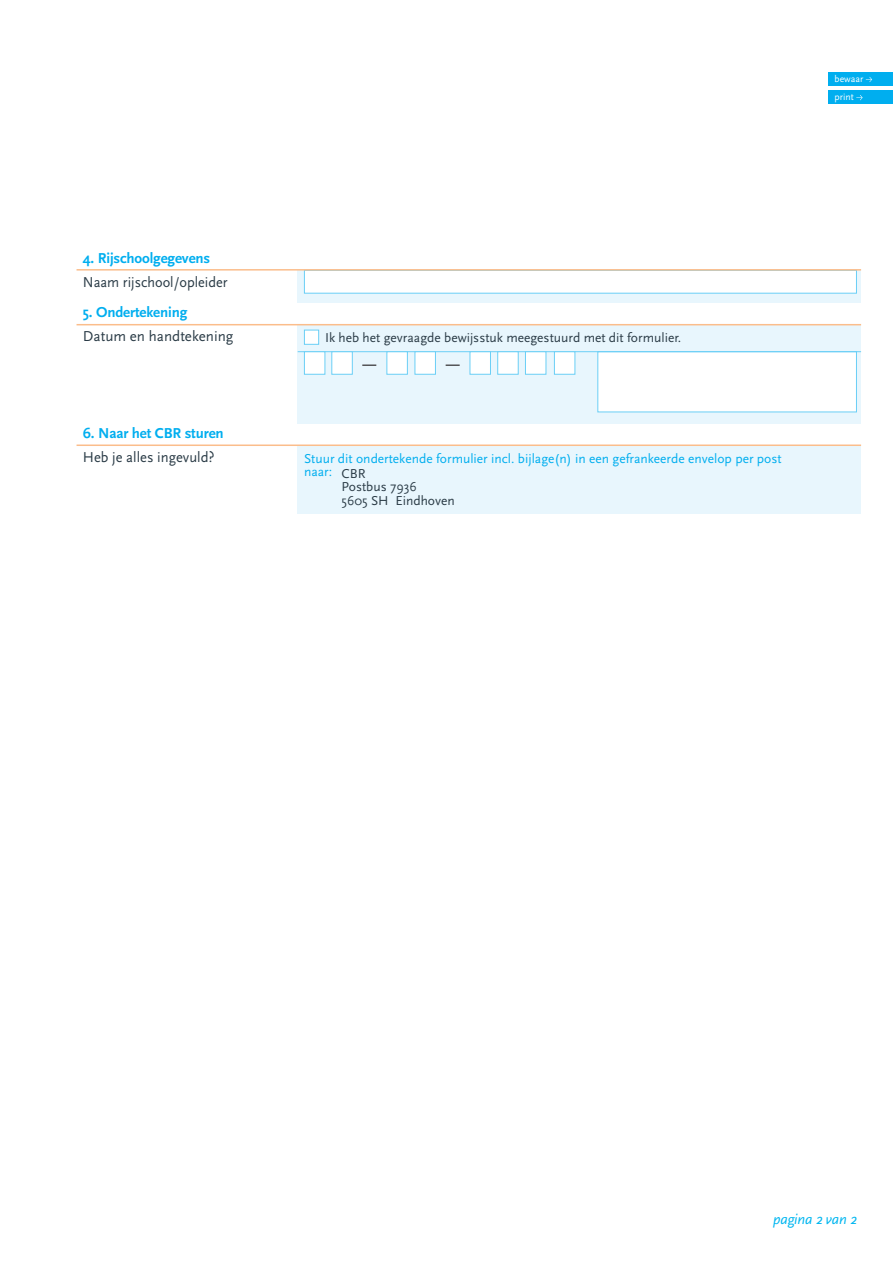
<style>
.page{position:relative;width:893px;height:1263px;background:#fff}
.page>*{position:absolute;margin:0;border:0;box-sizing:border-box;transform-origin:0 0}
.t1{font:700 15px "Scala Sans Pro";letter-spacing:-.01em;color:#00aeef}
.t2{font:15px "Scala Sans Pro";color:#2a3b46}
.t3{font:15px "Scala Sans Pro";color:#2a3b46;scale:.95 1}
.t4{font:italic 15px "Scala Sans Pro";letter-spacing:-.01em;color:#00b6f0}
.t5{font:13.5px/13.5px "Scala Sans Pro";color:#00aeef}
.t6{font:13.5px/13.5px "Scala Sans Pro";color:#2a3b46}
.t7{font:9.75px/18.1px "Scala Sans Pro";color:#fff}
.s1{color:#2a3b46}
</style>
<div class="page">
<div style="left:298px;top:325px;width:563px;height:99px;background:#e8f6fd"></div>
<div style="left:298px;top:446px;width:563px;height:68px;background:#e8f6fd"></div>
<div style="left:298px;top:271px;width:563px;height:32px;background:#e8f6fd"></div>
<div style="left:828px;top:72px;width:65px;height:13px;background:#00aeef"></div>
<svg style="left:866px;top:77px;width:6px;height:5px"></svg>
<div style="left:828px;top:90px;width:65px;height:13px;background:#00aeef"></div>
<svg style="left:856px;top:95px;width:7px;height:5px"></svg>
<div style="left:304px;top:270px;width:553px;height:24px;background:#fff;border:1px solid #6bcff6"></div>
<hr style="left:77px;top:269px;width:784px;height:2px;background:#fbbd8b">
<div style="left:597px;top:351px;width:260px;height:61px;background:#fff"></div>
<hr style="left:77px;top:324px;width:784px;height:1px;background:#fbbd8b">
<hr style="left:77px;top:444px;width:784px;height:2px;background:#fbbd8b">
<hr style="left:298px;top:351px;width:563px;height:1px;background:#6bcff6">
<div style="left:304px;top:351px;width:21px;height:24px;background:#fff;border:1px solid #6bcff6"></div>
<div style="left:331px;top:351px;width:22px;height:24px;background:#fff;border:1px solid #6bcff6"></div>
<div style="left:386px;top:351px;width:22px;height:24px;background:#fff;border:1px solid #6bcff6"></div>
<div style="left:415px;top:351px;width:21px;height:24px;background:#fff;border:1px solid #6bcff6"></div>
<div style="left:470px;top:351px;width:21px;height:24px;background:#fff;border:1px solid #6bcff6"></div>
<div style="left:554px;top:351px;width:21px;height:24px;background:#fff;border:1px solid #6bcff6"></div>
<div style="left:497px;top:351px;width:22px;height:24px;background:#fff;border:1px solid #6bcff6"></div>
<div style="left:525px;top:351px;width:21px;height:24px;background:#fff;border:1px solid #6bcff6"></div>
<svg style="left:362px;top:365px;width:14px;height:1px"></svg>
<svg style="left:446px;top:365px;width:14px;height:1px"></svg>
<div style="left:304px;top:330px;width:15px;height:15px;background:#fff;border:1px solid #6bcff6"></div>
<p class="t1" style="left:83px;top:248px;width:129px">4. Rijschoolgegevens</p>
<p class="t3" style="left:83px;top:272px;width:154px">Naam rijschool/opleider</p>
<p class="t1" style="left:83px;top:302px;width:106px">5. Ondertekening</p>
<p class="t2" style="left:83px;top:326px;width:152px">Datum en handtekening</p>
<p class="t1" style="left:83px;top:423px;width:142px">6. Naar het CBR sturen</p>
<p class="t2" style="left:83px;top:447px;width:133px">Heb je alles ingevuld?</p>
<p class="t7" style="left:834px;top:70px;width:30px">bewaar print</p>
<p class="t6" style="left:325px;top:330px;width:358px">Ik heb het gevraagde bewijsstuk meegestuurd met dit formulier.</p>
<p class="t5" style="left:304px;top:451px;width:479px">Stuur dit ondertekende formulier incl. bijlage(n) in een gefrankeerde envelop per post naar: <span class="s1">CBR</span></p>
<p class="t6" style="left:342px;top:479px;width:115px">Postbus 7936<br>5605 SH Eindhoven</p>
<p class="t4" style="left:773px;top:1209px;width:85px">pagina 2 van 2</p>
</div>
